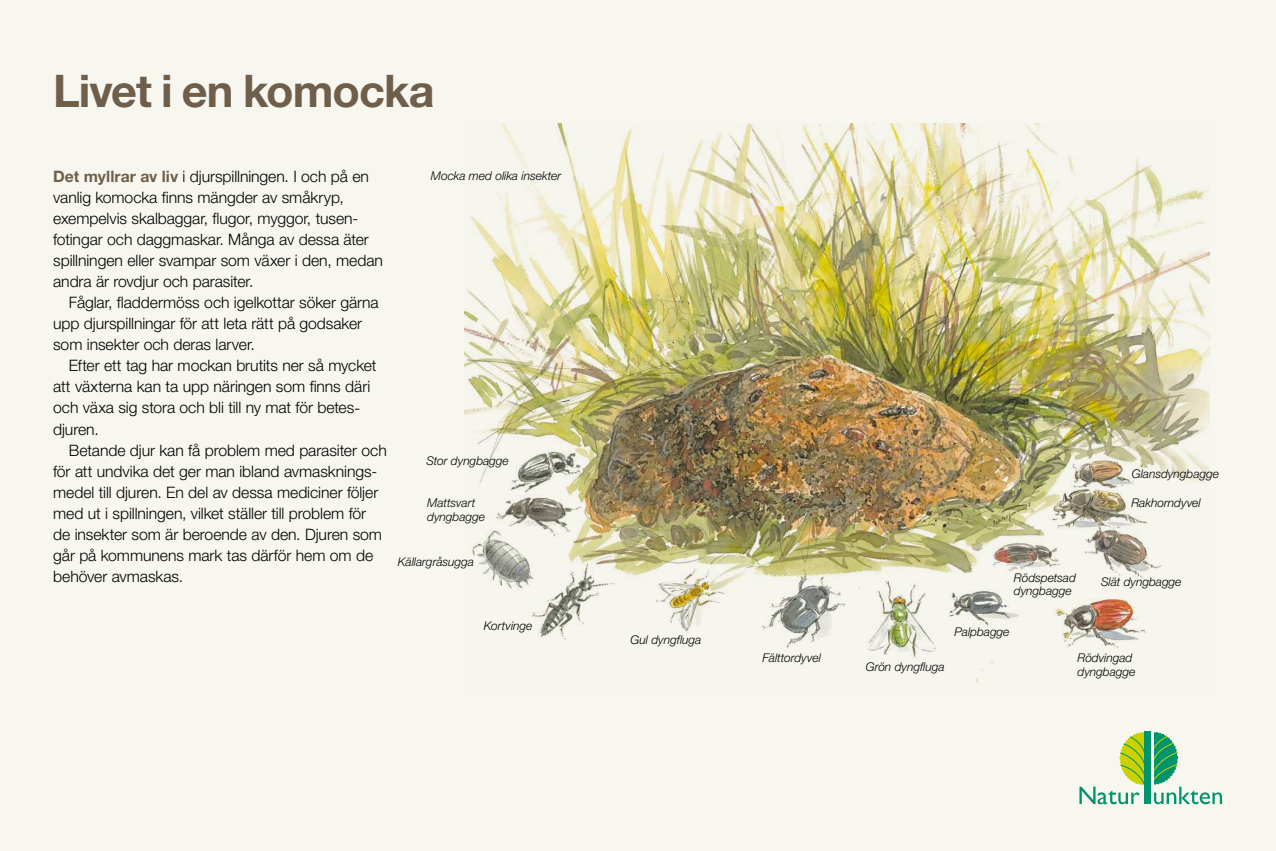
<style>
.page{position:relative;width:1276px;height:851px;background:#fff}
.page>*{position:absolute;margin:0;border:0;box-sizing:border-box;transform-origin:0 0}
.t1{font:700 45px "Helvetica Neue LT Pro";letter-spacing:-.02em;color:#6f5f4a}
.t2{font:300 15.75px/21px "Helvetica Neue LT Pro";letter-spacing:-.005em;color:#000}
.t3{font:italic 300 12px/13.5px "Helvetica Neue LT Pro";letter-spacing:-.005em;color:#000}
.s1{font-weight:700;color:#6f5f4a}
</style>
<div class="page">
<div style="left:0;top:0;width:1276px;height:850px;background:#f7f6ef"></div>
<svg style="left:1152px;top:731px;width:70px;height:73px"></svg>
<hr style="left:1151px;top:728px;width:2px;height:59px;background:#fff">
<svg style="left:1079px;top:731px;width:65px;height:73px"></svg>
<div style="left:1144px;top:731px;width:7px;height:73px;background:#00946c"></div>
<img style="left:465px;top:123px;width:744px;height:562px">
<h1 class="t1" style="left:53px;top:63px;width:383px">Livet i en komocka</h1>
<p class="t2" style="left:53px;top:166px;width:331px"><span class="s1">Det myllrar av liv</span> i djurspillningen. I och på en vanlig komocka finns mängder av småkryp, exempelvis skalbaggar, flugor, myggor, tusen&shy;fotingar och daggmaskar. Många av dessa äter spillningen eller svampar som växer i den, medan andra är rovdjur och parasiter.</p>
<p class="t2" style="left:53px;top:292px;width:327px;text-indent:16px">Fåglar, fladdermöss och igelkottar söker gärna upp djurspillningar för att leta rätt på godsaker som insekter och deras larver.</p>
<p class="t2" style="left:53px;top:355px;width:325px;text-indent:16px">Efter ett tag har mockan brutits ner så mycket att växterna kan ta upp näringen som finns däri och växa sig stora och bli till ny mat för betes&shy;djuren.</p>
<p class="t2" style="left:53px;top:439px;width:335px;text-indent:16px">Betande djur kan få problem med parasiter och för att undvika det ger man ibland avmasknings&shy;medel till djuren. En del av dessa mediciner följer med ut i spillningen, vilket ställer till problem för de insekter som är beroende av den. Djuren som går på kommunens mark tas därför hem om de behöver avmaskas.</p>
<p class="t3" style="left:431px;top:169px;width:132px">Mocka med olika insekter</p>
<p class="t3" style="left:426px;top:453px;width:84px">Stor dyngbagge</p>
<p class="t3" style="left:427px;top:496px;width:59px">Mattsvart dyngbagge</p>
<p class="t3" style="left:398px;top:554px;width:78px">Källargråsugga</p>
<p class="t3" style="left:484px;top:619px;width:50px">Kortvinge</p>
<p class="t3" style="left:630px;top:633px;width:72px">Gul dyngfluga</p>
<p class="t3" style="left:762px;top:651px;width:60px">Fälttordyvel</p>
<p class="t3" style="left:1131px;top:467px;width:89px">Glansdyngbagge</p>
<p class="t3" style="left:1131px;top:496px;width:71px">Rakhorndyvel</p>
<p class="t3" style="left:1014px;top:570px;width:64px">Rödspetsad dyngbagge</p>
<p class="t3" style="left:1101px;top:575px;width:82px">Slät dyngbagge</p>
<p class="t3" style="left:865px;top:660px;width:80px">Grön dyngfluga</p>
<p class="t3" style="left:954px;top:625px;width:57px">Palpbagge</p>
<p class="t3" style="left:1077px;top:651px;width:59px">Rödvingad dyngbagge</p>
</div>
